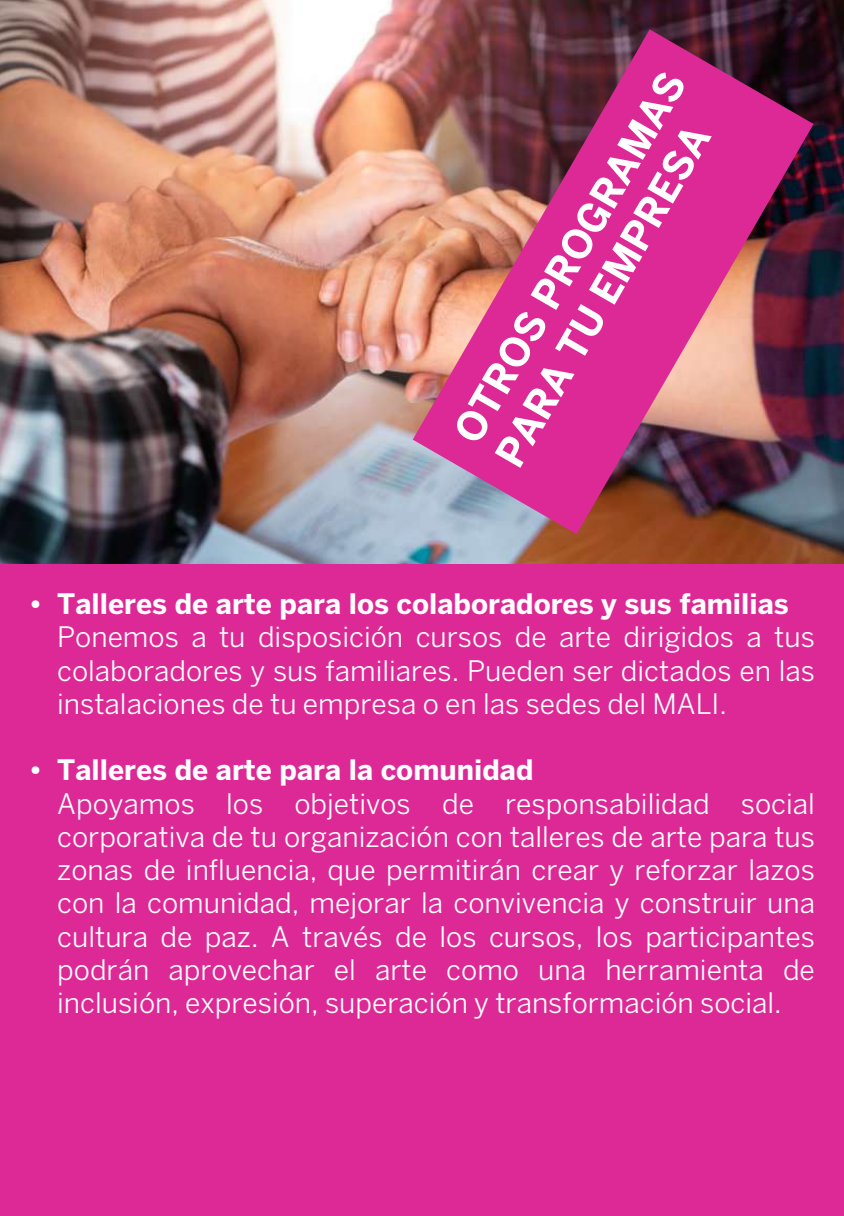
<style>
.page{position:relative;width:844px;height:1216px;background:#fff}
.page>*{position:absolute;margin:0;border:0;box-sizing:border-box;transform-origin:0 0}
.t1{font:700 39.9px/47.9px "Benton Sans FB";color:#fff}
.t2{font:28px/33.2px "Benton Sans FB";color:#fff;text-align:justify}
.t3{font:700 28px "Benton Sans FB";color:#fff}
</style>
<div class="page">
<div style="left:0;top:486px;width:843px;height:729px;background:#dd2996"></div>
<img style="left:0;top:0;width:843px;height:563px">
<img style="left:412px;top:29px;width:401px;height:505px">
<h1 class="t1" style="left:443px;top:427px;width:422px;rotate:-60deg">OTROS PROGRAMAS<br>PARA TU EMPRESA</h1>
<p class="t3" style="left:29px;top:587px;width:761px">• Talleres de arte para los colaboradores y sus familias</p>
<p class="t2" style="left:57px;top:620px;width:759px">Ponemos a tu disposición cursos de arte dirigidos a tus colaboradores y sus familiares. Pueden ser dictados en las instalaciones de tu empresa o en las sedes del MALI.</p>
<p class="t3" style="left:29px;top:753px;width:506px">• Talleres de arte para la comunidad</p>
<p class="t2" style="left:57px;top:786px;width:759px">Apoyamos los objetivos de responsabilidad social corporativa de tu organización con talleres de arte para tus zonas de influencia, que permitirán crear y reforzar lazos con la comunidad, mejorar la convivencia y construir una cultura de paz. A través de los cursos, los participantes podrán aprovechar el arte como una herramienta de inclusión, expresión, superación y transformación social.</p>
</div>
